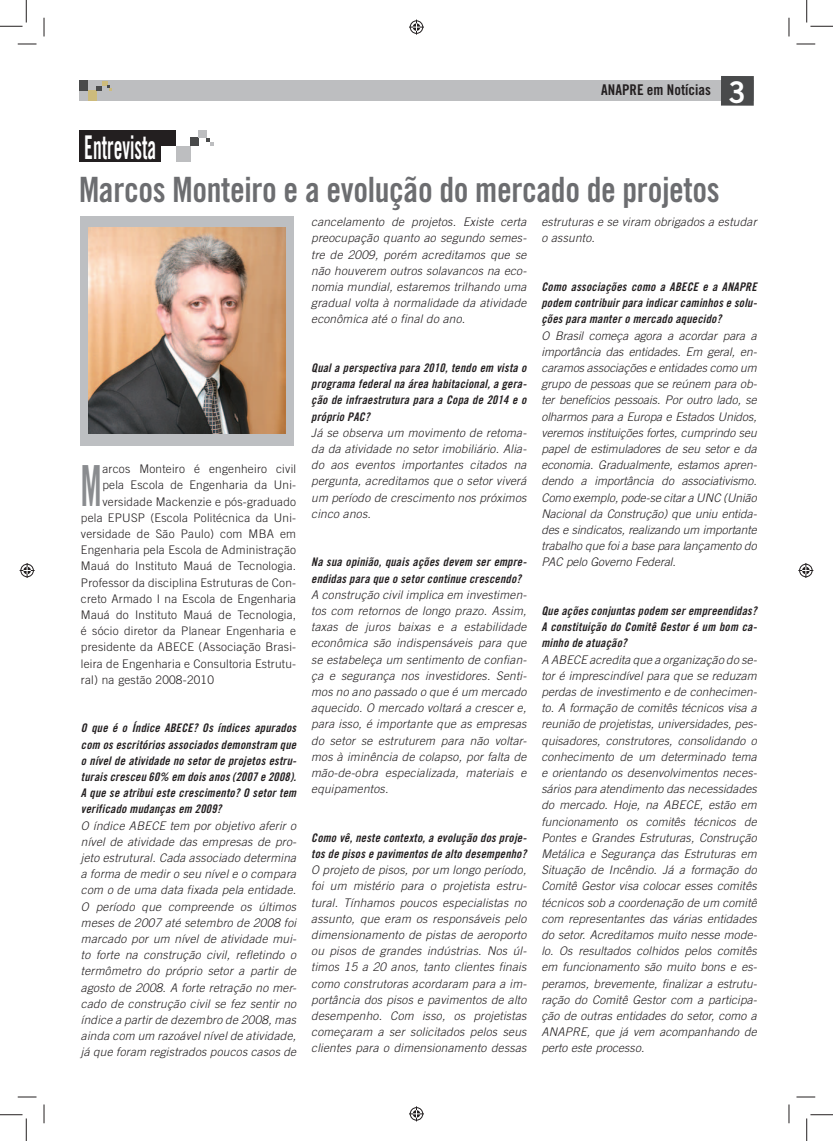
<style>
.page{position:relative;width:833px;height:1141px;background:#fff}
.page>*{position:absolute;margin:0;border:0;box-sizing:border-box;transform-origin:0 0}
.t1{font:56.62px "Trade Gothic Bold Cond Twenty";color:#8a8c8f;scale:.6 1}
.t2{font:34.88px "Trade Gothic Bold Cond Twenty";letter-spacing:-.01em;color:#6c6d70;scale:.95 1}
.t3{font:32.75px "Trade Gothic Bold Cond Twenty";color:#fff;scale:.6 1}
.t4{font:14.75px "Trade Gothic Bold Cond Twenty";color:#231f20}
.t5{font:italic 300 11.88px/16.2px "Trade Gothic LT Com";letter-spacing:.02em;color:#231f20;text-align:justify}
.t6{font:11.88px/16.2px "Trade Gothic Bold Cond Twenty Obl";letter-spacing:.02em;color:#231f20;text-align:justify}
.t7{font:300 11.88px "Trade Gothic";letter-spacing:.02em;color:#231f20}
.s1{font-family:"Trade Gothic Bold Two";font-size:29.88px;color:#fff}
</style>
<div class="page">
<div style="left:80px;top:215px;width:214px;height:230px;background:#bdbfc2"></div>
<div style="left:79px;top:80px;width:674px;height:21px;background:#bdbec0"></div>
<div style="left:720px;top:76px;width:33px;height:30px;background:#494a4b"></div>
<div style="left:79px;top:81px;width:9px;height:10px;background:#494a4b"></div>
<div style="left:88px;top:91px;width:9px;height:10px;background:#cdbb7c"></div>
<svg style="left:97px;top:81px;width:14px;height:10px"></svg>
<div style="left:79px;top:130px;width:82px;height:32px;background:#231f20"></div>
<div style="left:161px;top:130px;width:15px;height:16px;background:#231f20"></div>
<div style="left:176px;top:146px;width:14px;height:16px;background:#bdbec0"></div>
<div style="left:190px;top:138px;width:8px;height:8px;background:#494a4b"></div>
<div style="left:198px;top:130px;width:8px;height:8px;background:#bdbec0"></div>
<svg style="left:206px;top:138px;width:8px;height:7px"></svg>
<img style="left:88px;top:227px;width:197px;height:206px">
<svg style="left:18px;top:43px;width:18px;height:2px"></svg>
<svg style="left:796px;top:43px;width:18px;height:2px"></svg>
<svg style="left:18px;top:1096px;width:18px;height:1px"></svg>
<svg style="left:796px;top:1096px;width:18px;height:1px"></svg>
<svg style="left:43px;top:18px;width:2px;height:18px"></svg>
<svg style="left:43px;top:1104px;width:2px;height:19px"></svg>
<svg style="left:788px;top:18px;width:1px;height:18px"></svg>
<svg style="left:788px;top:1104px;width:1px;height:19px"></svg>
<svg style="left:0;top:0;width:27px;height:27px"></svg>
<svg style="left:0;top:1114px;width:27px;height:26px"></svg>
<svg style="left:806px;top:0;width:26px;height:27px"></svg>
<svg style="left:806px;top:1114px;width:26px;height:26px"></svg>
<svg style="left:409px;top:20px;width:15px;height:15px"></svg>
<svg style="left:409px;top:1106px;width:15px;height:15px"></svg>
<svg style="left:20px;top:563px;width:15px;height:15px"></svg>
<svg style="left:798px;top:563px;width:14px;height:15px"></svg>
<h3 class="t3" style="left:84px;top:135px;width:121px">Entrevista</h3>
<p class="t4" style="left:601px;top:85px;width:146px">ANAPRE em Notícias <span class="s1">3</span></p>
<h2 class="t2" style="left:79px;top:177px;width:675px">Marcos Monteiro e a evolução do mercado de projetos</h2>
<h1 class="t1" style="left:81px;top:464px;width:36px">M</h1>
<p class="t7" style="left:102px;top:464px;width:195px">arcos Monteiro é engenheiro civil</p>
<p class="t7" style="left:102px;top:481px;width:195px">pela Escola de Engenharia da Uni-</p>
<p class="t7" style="left:102px;top:497px;width:195px">versidade Mackenzie e pós-graduado</p>
<p class="t7" style="left:81px;top:513px;width:217px">pela EPUSP (Escola Politécnica da Uni-</p>
<p class="t7" style="left:81px;top:529px;width:216px">versidade de São Paulo) com MBA em</p>
<p class="t7" style="left:81px;top:545px;width:217px">Engenharia pela Escola de Administração</p>
<p class="t7" style="left:81px;top:561px;width:217px">Mauá do Instituto Mauá de Tecnologia.</p>
<p class="t7" style="left:81px;top:578px;width:217px">Professor da disciplina Estruturas de Con-</p>
<p class="t7" style="left:81px;top:594px;width:217px">creto Armado I na Escola de Engenharia</p>
<p class="t7" style="left:81px;top:610px;width:217px">Mauá do Instituto Mauá de Tecnologia,</p>
<p class="t7" style="left:81px;top:626px;width:217px">é sócio diretor da Planear Engenharia e</p>
<p class="t7" style="left:81px;top:642px;width:217px">presidente da ABECE (Associação Brasi-</p>
<p class="t7" style="left:81px;top:659px;width:217px">leira de Engenharia e Consultoria Estrutu-</p>
<p class="t7" style="left:81px;top:675px;width:134px">ral) na gestão 2008-2010</p>
<p class="t6" style="left:81px;top:721px;width:217px">O que é o Índice ABECE? Os índices apurados com os escritórios associados demonstram que o nível de atividade no setor de projetos estru&shy;turais cresceu 60% em dois anos (2007 e 2008).<br>A que se atribui este crescimento? O setor tem verificado mudanças em 2009?</p>
<p class="t5" style="left:81px;top:817px;width:217px">O índice ABECE tem por objetivo aferir o nível de atividade das empresas de pro&shy;jeto estrutural. Cada associado determina a forma de medir o seu nível e o compara com o de uma data fixada pela entidade.<br>O período que compreende os últimos meses de 2007 até setembro de 2008 foi marcado por um nível de atividade mui&shy;to forte na construção civil, refletindo o termômetro do próprio setor a partir de agosto de 2008. A forte retração no mer&shy;cado de construção civil se fez sentir no índice a partir de dezembro de 2008, mas ainda com um razoável nível de atividade, já que foram registrados poucos casos de</p>
<p class="t5" style="left:311px;top:214px;width:217px">cancelamento de projetos. Existe certa preocupação quanto ao segundo semes&shy;tre de 2009, porém acreditamos que se não houverem outros solavancos na eco&shy;nomia mundial, estaremos trilhando uma gradual volta à normalidade da atividade econômica até o final do ano.</p>
<p class="t6" style="left:311px;top:360px;width:217px">Qual a perspectiva para 2010, tendo em vista o programa federal na área habitacional, a gera&shy;ção de infraestrutura para a Copa de 2014 e o próprio PAC?</p>
<p class="t5" style="left:311px;top:424px;width:217px">Já se observa um movimento de retoma&shy;da da atividade no setor imobiliário. Alia&shy;do aos eventos importantes citados na pergunta, acreditamos que o setor viverá um período de crescimento nos próximos cinco anos.</p>
<p class="t6" style="left:311px;top:555px;width:217px">Na sua opinião, quais ações devem ser empre&shy;endidas para que o setor continue crescendo?</p>
<p class="t5" style="left:311px;top:586px;width:217px">A construção civil implica em investimen&shy;tos com retornos de longo prazo. Assim, taxas de juros baixas e a estabilidade econômica são indispensáveis para que se estabeleça um sentimento de confian&shy;ça e segurança nos investidores. Senti&shy;mos no ano passado o que é um mercado aquecido. O mercado voltará a crescer e, para isso, é importante que as empresas do setor se estruturem para não voltar&shy;mos à iminência de colapso, por falta de mão-de-obra especializada, materiais e equipamentos.</p>
<p class="t6" style="left:311px;top:830px;width:217px">Como vê, neste contexto, a evolução dos proje&shy;tos de pisos e pavimentos de alto desempenho?</p>
<p class="t5" style="left:311px;top:861px;width:217px">O projeto de pisos, por um longo período, foi um mistério para o projetista estru&shy;tural. Tínhamos poucos especialistas no assunto, que eram os responsáveis pelo dimensionamento de pistas de aeroporto ou pisos de grandes indústrias. Nos úl&shy;timos 15 a 20 anos, tanto clientes finais como construtoras acordaram para a im&shy;portância dos pisos e pavimentos de alto desempenho. Com isso, os projetistas começaram a ser solicitados pelos seus clientes para o dimensionamento dessas</p>
<p class="t5" style="left:541px;top:214px;width:217px">estruturas e se viram obrigados a estudar o assunto.</p>
<p class="t6" style="left:541px;top:279px;width:217px">Como associações como a ABECE e a ANAPRE podem contribuir para indicar caminhos e solu&shy;ções para manter o mercado aquecido?</p>
<p class="t5" style="left:541px;top:327px;width:217px">O Brasil começa agora a acordar para a importância das entidades. Em geral, en&shy;caramos associações e entidades como um grupo de pessoas que se reúnem para ob&shy;ter benefícios pessoais. Por outro lado, se olharmos para a Europa e Estados Unidos, veremos instituições fortes, cumprindo seu papel de estimuladores de seu setor e da economia. Gradualmente, estamos apren&shy;dendo a importância do associativismo.<br>Como exemplo, pode-se citar a UNC (União Nacional da Construção) que uniu entida&shy;des e sindicatos, realizando um importante trabalho que foi a base para lançamento do PAC pelo Governo Federal.</p>
<p class="t6" style="left:541px;top:603px;width:217px">Que ações conjuntas podem ser empreendidas?<br>A constituição do Comitê Gestor é um bom ca&shy;minho de atuação?</p>
<p class="t5" style="left:541px;top:651px;width:217px">A ABECE acredita que a organização do se&shy;tor é imprescindível para que se reduzam perdas de investimento e de conhecimen&shy;to. A formação de comitês técnicos visa a reunião de projetistas, universidades, pes&shy;quisadores, construtores, consolidando o conhecimento de um determinado tema e orientando os desenvolvimentos neces&shy;sários para atendimento das necessidades do mercado. Hoje, na ABECE, estão em funcionamento os comitês técnicos de Pontes e Grandes Estruturas, Construção Metálica e Segurança das Estruturas em Situação de Incêndio. Já a formação do Comitê Gestor visa colocar esses comitês técnicos sob a coordenação de um comitê com representantes das várias entidades do setor. Acreditamos muito nesse mode&shy;lo. Os resultados colhidos pelos comitês em funcionamento são muito bons e es&shy;peramos, brevemente, finalizar a estrutu&shy;ração do Comitê Gestor com a participa&shy;ção de outras entidades do setor, como a ANAPRE, que já vem acompanhando de perto este processo.</p>
</div>
